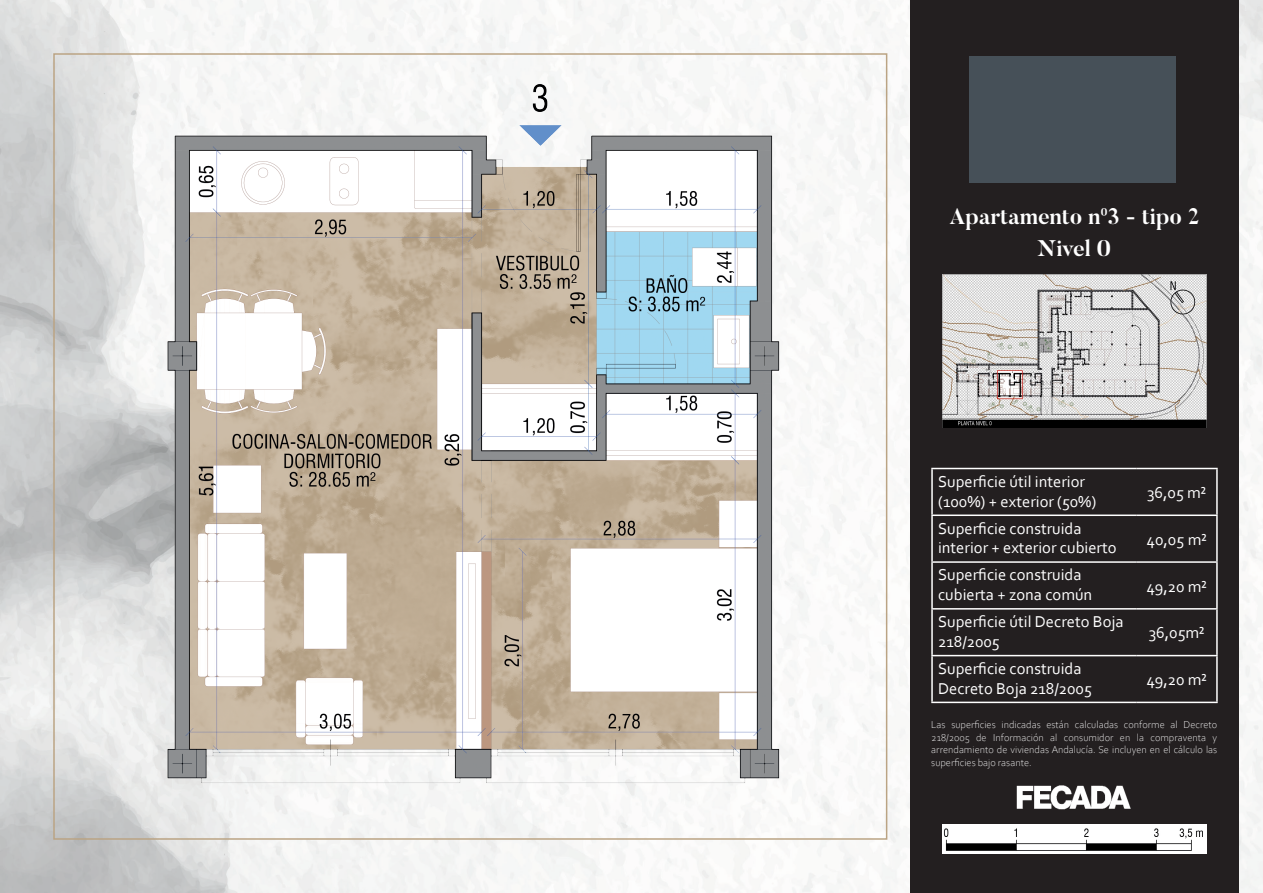
<style>
.page{position:relative;width:1263px;height:893px;background:#fff}
.page>*{position:absolute;margin:0;border:0;box-sizing:border-box;transform-origin:0 0}
.t1{font:700 22.5px "Butler";color:#fff}
.t2{font:16.5px/19.8px "Corbel";color:#fff}
.t3{font:300 10.5px/12.6px "Corbel";color:#fff;text-align:justify}
</style>
<div class="page">
<img style="left:0;top:0;width:1263px;height:893px">
<img style="left:83px;top:56px;width:753px;height:781px">
<div style="left:910px;top:0;width:328px;height:893px;background:#231f20"></div>
<img style="left:1175px;top:56px;width:1px;height:127px">
<img style="left:942px;top:275px;width:264px;height:152px">
<hr style="left:931px;top:468px;width:205px;height:1px;background:#fff">
<hr style="left:931px;top:469px;width:2px;height:45px;background:#fff">
<hr style="left:1136px;top:468px;width:82px;height:1px;background:#fff">
<hr style="left:1216px;top:469px;width:2px;height:45px;background:#fff">
<hr style="left:931px;top:514px;width:205px;height:2px;background:#fff">
<hr style="left:931px;top:516px;width:2px;height:45px;background:#fff">
<hr style="left:1136px;top:514px;width:82px;height:2px;background:#fff">
<hr style="left:1216px;top:516px;width:2px;height:45px;background:#fff">
<hr style="left:931px;top:561px;width:205px;height:2px;background:#fff">
<hr style="left:931px;top:563px;width:2px;height:45px;background:#fff">
<hr style="left:1136px;top:561px;width:82px;height:2px;background:#fff">
<hr style="left:1216px;top:563px;width:2px;height:45px;background:#fff">
<hr style="left:931px;top:608px;width:205px;height:2px;background:#fff">
<hr style="left:931px;top:610px;width:2px;height:45px;background:#fff">
<hr style="left:1136px;top:608px;width:82px;height:2px;background:#fff">
<hr style="left:1216px;top:610px;width:2px;height:45px;background:#fff">
<hr style="left:931px;top:655px;width:205px;height:1px;background:#fff">
<hr style="left:931px;top:656px;width:2px;height:46px;background:#fff">
<hr style="left:1136px;top:655px;width:82px;height:1px;background:#fff">
<hr style="left:1216px;top:656px;width:2px;height:46px;background:#fff">
<hr style="left:931px;top:702px;width:205px;height:1px;background:#fff">
<hr style="left:1136px;top:702px;width:82px;height:1px;background:#fff">
<img style="left:942px;top:825px;width:264px;height:28px">
<img style="left:1016px;top:785px;width:115px;height:25px">
<div style="left:969px;top:56px;width:206px;height:127px;background:#465058"></div>
<p class="t1" style="left:949px;top:202px;width:251px">Apartamento nº3 - tipo 2</p>
<p class="t1" style="left:1037px;top:234px;width:75px">Nivel 0</p>
<p class="t2" style="left:938px;top:471px;width:160px">Superficie útil interior (100%) + exterior (50%)</p>
<p class="t2" style="left:938px;top:518px;width:180px">Superficie construida interior + exterior cubierto</p>
<p class="t2" style="left:938px;top:564px;width:156px">Superficie construida cubierta + zona común</p>
<p class="t2" style="left:938px;top:611px;width:187px">Superficie útil Decreto Boja<br>218/2005</p>
<p class="t2" style="left:1147px;top:482px;width:61px">36,05 m²</p>
<p class="t2" style="left:1146px;top:529px;width:61px">40,05 m²</p>
<p class="t2" style="left:1146px;top:576px;width:62px">49,20 m²</p>
<p class="t2" style="left:1149px;top:623px;width:57px">36,05m²</p>
<p class="t2" style="left:938px;top:658px;width:155px">Superficie construida<br>Decreto Boja 218/2005</p>
<p class="t2" style="left:1146px;top:669px;width:62px">49,20 m²</p>
<p class="t3" style="left:931px;top:718px;width:287px">Las superficies indicadas están calculadas conforme al Decreto 218/2005 de Información al consumidor en la compraventa y arrendamiento de viviendas Andalucía. Se incluyen en el cálculo las superficies bajo rasante.</p>
</div>
